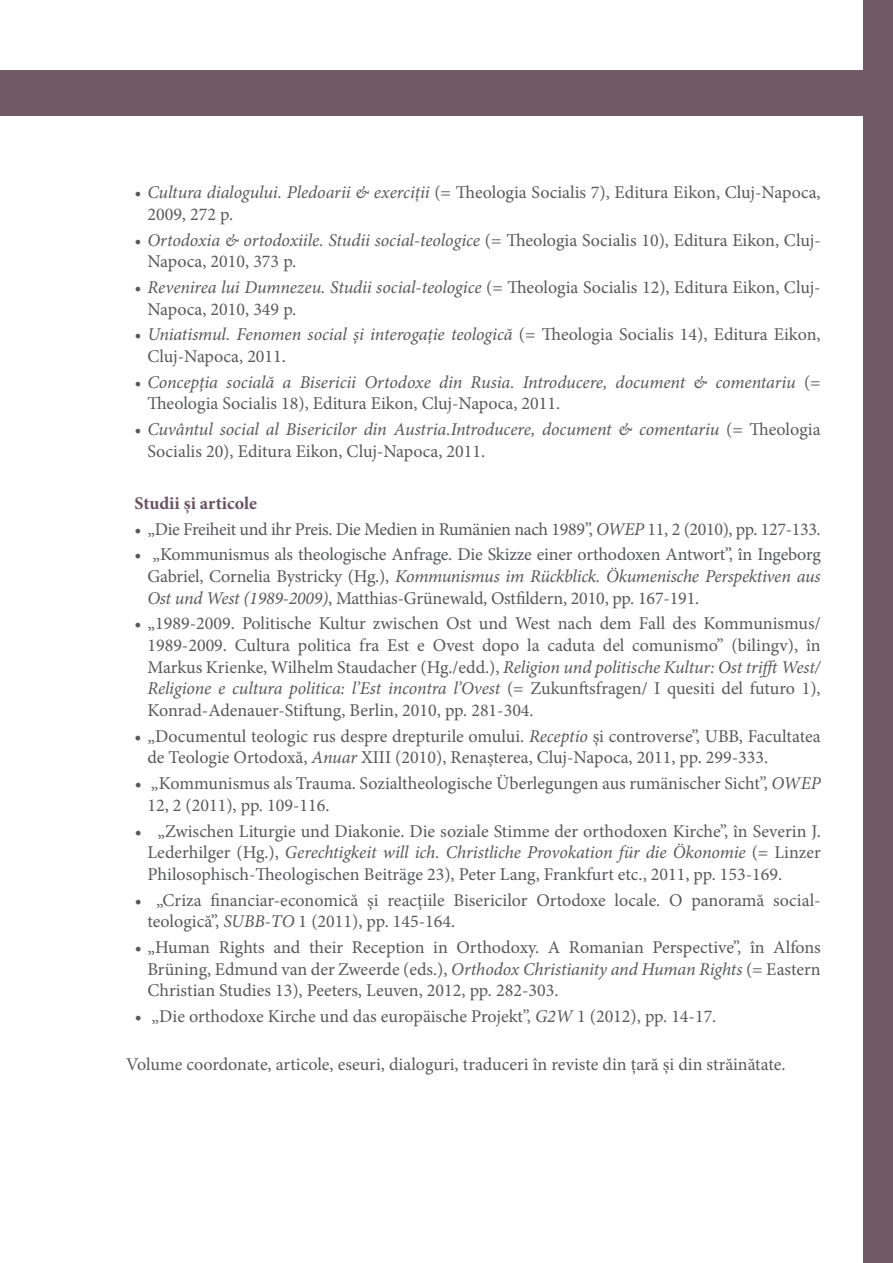
<style>
.page{position:relative;width:893px;height:1263px;background:#fff}
.page>*{position:absolute;margin:0;border:0;box-sizing:border-box;transform-origin:0 0}
.t1{font:18px/21.6px "Minion Pro";color:#57585a}
.t2{font:italic 18px/21.6px "Minion Pro";letter-spacing:-.005em;color:#57585a}
.t3{font:18px "Minion Pro";letter-spacing:-.02em;color:#57585a}
.t4{font:700 18px "Minion Pro";color:#69515d}
.s1{font-style:italic}
.s2{font-style:normal}
</style>
<div class="page">
<div style="left:863px;top:0;width:30px;height:1263px;background:#715a65"></div>
<div style="left:0;top:70px;width:893px;height:46px;background:#715a65"></div>
<p class="t1" style="left:147px;top:182px;width:675px;text-indent:-13px"><span class="s1">• Cultura dialogului. Pledoarii &amp; exerciții</span> (= Theologia Socialis 7), Editura Eikon, Cluj-Napoca,<br>2009, 272 p.</p>
<p class="t1" style="left:147px;top:229px;width:675px;text-indent:-13px"><span class="s1">• Ortodoxia &amp; ortodoxiile. Studii social-teologice</span> (= Theologia Socialis 10), Editura Eikon, Cluj-<br>Napoca, 2010, 373 p.</p>
<p class="t1" style="left:147px;top:276px;width:675px;text-indent:-13px"><span class="s1">• Revenirea lui Dumnezeu. Studii social-teologice</span> (= Theologia Socialis 12), Editura Eikon, Cluj-<br>Napoca, 2010, 349 p.</p>
<p class="t1" style="left:147px;top:324px;width:675px;text-indent:-13px"><span class="s1">• Uniatismul. Fenomen social și interogație teologică</span> (= Theologia Socialis 14), Editura Eikon,<br>Cluj-Napoca, 2011.</p>
<p class="t2" style="left:147px;top:371px;width:675px;text-indent:-13px">• Concepția socială a Bisericii Ortodoxe din Rusia. Introducere, document &amp; comentariu <span class="s2">(=<br>Theologia Socialis 18), Editura Eikon, Cluj-Napoca, 2011.</span></p>
<p class="t2" style="left:147px;top:419px;width:675px;text-indent:-13px">• Cuvântul social al Bisericilor din Austria.Introducere, document &amp; comentariu <span class="s2">(= Theologia<br>Socialis 20), Editura Eikon, Cluj-Napoca, 2011.</span></p>
<p class="t4" style="left:135px;top:490px;width:124px">Studii și articole</p>
<p class="t3" style="left:135px;top:517px;width:688px">• „Die Freiheit und ihr Preis. Die Medien in Rumänien nach 1989”, <span class="s1">OWEP</span> 11, 2 (2010), pp. 127-133.</p>
<p class="t1" style="left:147px;top:544px;width:675px;text-align:justify;text-indent:-13px">• „Kommunismus als theologische Anfrage. Die Skizze einer orthodoxen Antwort”, în Ingeborg Gabriel, Cornelia Bystricky (Hg.), <span class="s1">Kommunismus im Rückblick. Ökumenische Perspektiven aus Ost und West (1989-2009)</span>, Matthias-Grünewald, Ostfildern, 2010, pp. 167-191.</p>
<p class="t1" style="left:147px;top:613px;width:675px;text-align:justify;text-indent:-13px">• „1989-2009. Politische Kultur zwischen Ost und West nach dem Fall des Kommunismus/ 1989-2009. Cultura politica fra Est e Ovest dopo la caduta del comunismo” (bilingv), în Markus Krienke, Wilhelm Staudacher (Hg./edd.), <span class="s1">Religion und politische Kultur: Ost trifft West/ Religione e cultura politica: l’Est incontra l’Ovest</span> (= Zukunftsfragen/ I quesiti del futuro 1), Konrad-Adenauer-Stiftung, Berlin, 2010, pp. 281-304.</p>
<p class="t1" style="left:147px;top:725px;width:675px;text-indent:-13px">• „Documentul teologic rus despre drepturile omului. <span class="s1">Receptio</span> și controverse”, UBB, Facultatea de Teologie Ortodoxă, <span class="s1">Anuar</span> XIII (2010), Renașterea, Cluj-Napoca, 2011, pp. 299-333.</p>
<p class="t1" style="left:147px;top:773px;width:675px;text-indent:-13px">• „Kommunismus als Trauma. Sozialtheologische Überlegungen aus rumänischer Sicht”, <span class="s1">OWEP<br></span>12, 2 (2011), pp. 109-116.</p>
<p class="t1" style="left:147px;top:820px;width:675px;text-align:justify;text-indent:-13px">• „Zwischen Liturgie und Diakonie. Die soziale Stimme der orthodoxen Kirche”, în Severin J.<br>Lederhilger (Hg.), <span class="s1">Gerechtigkeit will ich. Christliche Provokation für die Ökonomie</span> (= Linzer Philosophisch-Theologischen Beiträge 23), Peter Lang, Frankfurt etc., 2011, pp. 153-169.</p>
<p class="t1" style="left:147px;top:889px;width:675px;text-indent:-13px">• „Criza financiar-economică și reacțiile Bisericilor Ortodoxe locale. O panoramă social&shy;teologică”, <span class="s1">SUBB-TO</span> 1 (2011), pp. 145-164.</p>
<p class="t1" style="left:147px;top:937px;width:675px;text-align:justify;text-indent:-13px">• „Human Rights and their Reception in Orthodoxy. A Romanian Perspective”, în Alfons Brüning, Edmund van der Zweerde (eds.), <span class="s1">Orthodox Christianity and Human Rights</span> (= Eastern Christian Studies 13), Peeters, Leuven, 2012, pp. 282-303.</p>
<p class="t1" style="left:135px;top:1006px;width:583px">• „Die orthodoxe Kirche und das europäische Projekt”, <span class="s1">G2W</span> 1 (2012), pp. 14-17.</p>
<p class="t1" style="left:126px;top:1054px;width:661px">Volume coordonate, articole, eseuri, dialoguri, traduceri în reviste din țară și din străinătate.</p>
</div>
